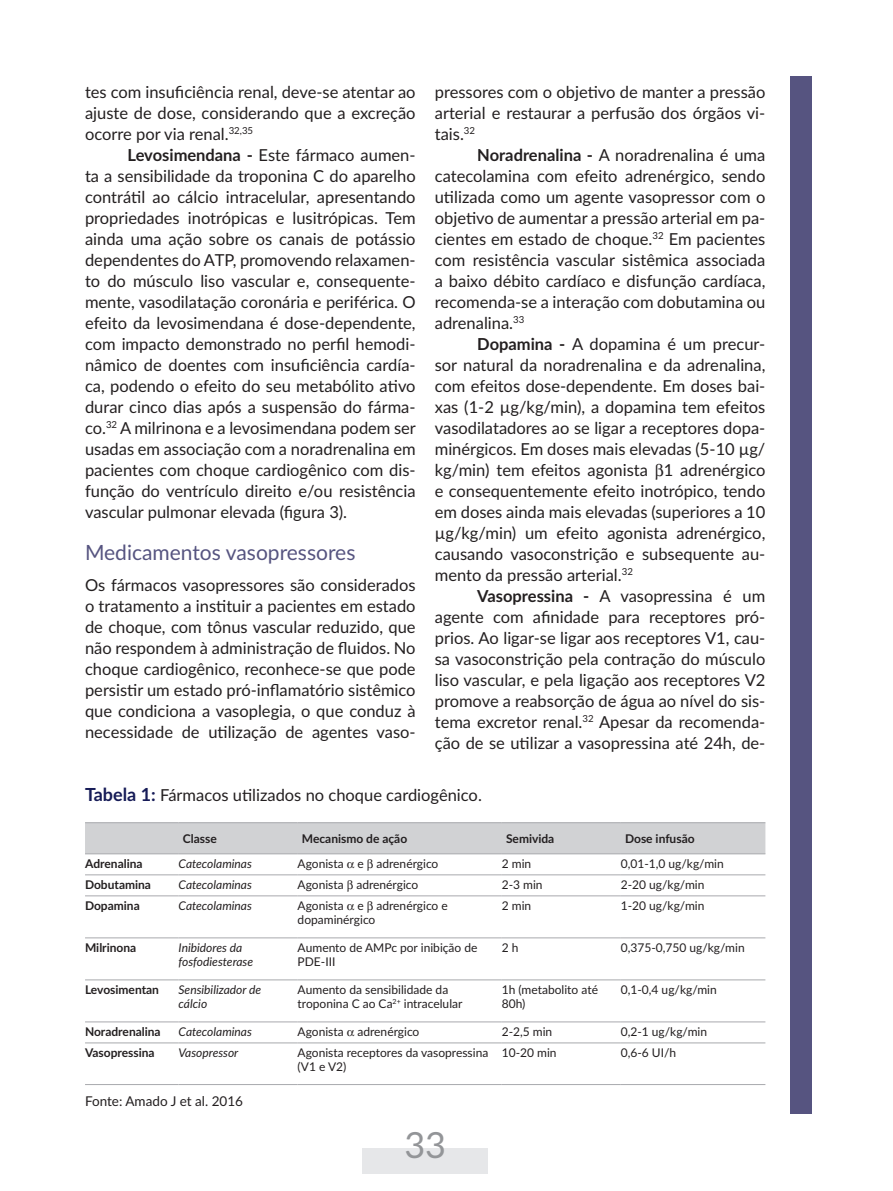
<style>
.page{position:relative;width:893px;height:1191px;background:#fff}
.page>*{position:absolute;margin:0;border:0;box-sizing:border-box;transform-origin:0 0}
.t1{font:36px "Lato";color:#939598}
.Título_03{font:21px "Lato";color:#565480}
.Corpo_de_Texto{font:16.5px/21px "Lato";color:#231f20;text-align:justify}
.Corpo_de_Texto_-_Pri{font:16.5px/21px "Lato";color:#231f20;text-align:justify}
.Tabela_Figura_Titulo{font:16.5px "Lato";color:#231f20}
.Tabela_Figura_Legend{font:13.5px "Lato";color:#231f20}
.Tabela_Corpo{font:12px/14.4px "Lato";color:#231f20}
.Tabela_Cabeçalho{font:700 12px "Lato";color:#231f20}
.Tabela_Corpo-2{font:italic 12px/14.4px "Lato";color:#231f20}
.s1{font-weight:700}
.s2{font-weight:700;font-size:18px;color:#161b57}
</style>
<div class="page">
<div style="left:362px;top:1148px;width:126px;height:26px;background:#e6e7e9"></div>
<div style="left:790px;top:77px;width:21px;height:1037px;background:#565480"></div>
<hr style="left:179px;top:874px;width:119px;height:1px;background:#a8a9ad">
<hr style="left:298px;top:874px;width:204px;height:1px;background:#a8a9ad">
<hr style="left:502px;top:874px;width:119px;height:1px;background:#a8a9ad">
<hr style="left:621px;top:874px;width:144px;height:1px;background:#a8a9ad">
<hr style="left:179px;top:895px;width:119px;height:1px;background:#a8a9ad">
<hr style="left:298px;top:895px;width:204px;height:1px;background:#a8a9ad">
<hr style="left:502px;top:895px;width:119px;height:1px;background:#a8a9ad">
<hr style="left:621px;top:895px;width:144px;height:1px;background:#a8a9ad">
<hr style="left:85px;top:895px;width:94px;height:1px;background:#a8a9ad">
<hr style="left:85px;top:874px;width:94px;height:1px;background:#a8a9ad">
<hr style="left:85px;top:937px;width:94px;height:1px;background:#a8a9ad">
<hr style="left:179px;top:937px;width:119px;height:1px;background:#a8a9ad">
<hr style="left:298px;top:937px;width:204px;height:1px;background:#a8a9ad">
<hr style="left:502px;top:937px;width:119px;height:1px;background:#a8a9ad">
<hr style="left:621px;top:937px;width:144px;height:1px;background:#a8a9ad">
<hr style="left:85px;top:979px;width:94px;height:1px;background:#a8a9ad">
<hr style="left:179px;top:979px;width:119px;height:1px;background:#a8a9ad">
<hr style="left:298px;top:979px;width:204px;height:1px;background:#a8a9ad">
<hr style="left:502px;top:979px;width:119px;height:1px;background:#a8a9ad">
<hr style="left:621px;top:979px;width:144px;height:1px;background:#a8a9ad">
<hr style="left:85px;top:1021px;width:94px;height:1px;background:#a8a9ad">
<hr style="left:179px;top:1021px;width:119px;height:1px;background:#a8a9ad">
<hr style="left:298px;top:1021px;width:204px;height:1px;background:#a8a9ad">
<hr style="left:502px;top:1021px;width:119px;height:1px;background:#a8a9ad">
<hr style="left:621px;top:1021px;width:144px;height:1px;background:#a8a9ad">
<hr style="left:85px;top:1042px;width:94px;height:1px;background:#a8a9ad">
<hr style="left:179px;top:1042px;width:119px;height:1px;background:#a8a9ad">
<hr style="left:298px;top:1042px;width:204px;height:1px;background:#a8a9ad">
<hr style="left:502px;top:1042px;width:119px;height:1px;background:#a8a9ad">
<hr style="left:621px;top:1042px;width:144px;height:1px;background:#a8a9ad">
<hr style="left:85px;top:1084px;width:94px;height:1px;background:#a8a9ad">
<hr style="left:179px;top:1084px;width:119px;height:1px;background:#a8a9ad">
<hr style="left:298px;top:1084px;width:204px;height:1px;background:#a8a9ad">
<hr style="left:502px;top:1084px;width:119px;height:1px;background:#a8a9ad">
<hr style="left:621px;top:1084px;width:144px;height:1px;background:#a8a9ad">
<svg style="left:85px;top:822px;width:680px;height:33px;background:#cfd0d2"></svg>
<p class="Corpo_de_Texto" style="left:85px;top:80px;width:332px">tes com insuficiência renal, deve-se atentar ao ajuste de dose, considerando que a excreção ocorre por via renal.<sup>32,35</sup></p>
<p class="Corpo_de_Texto" style="left:85px;top:143px;width:332px;text-indent:43px"><span class="s1">Levosimendana -</span> Este fármaco aumen&shy;ta a sensibilidade da troponina C do aparelho contrátil ao cálcio intracelular, apresentando propriedades inotrópicas e lusitrópicas. Tem ainda uma ação sobre os canais de potássio dependentes do ATP, promovendo relaxamen&shy;to do músculo liso vascular e, consequente&shy;mente, vasodilatação coronária e periférica. O efeito da levosimendana é dose-dependente, com impacto demonstrado no perfil hemodi&shy;nâmico de doentes com insuficiência cardía&shy;ca, podendo o efeito do seu metabólito ativo durar cinco dias após a suspensão do fárma&shy;co.<sup>32</sup> A milrinona e a levosimendana podem ser usadas em associação com a noradrenalina em pacientes com choque cardiogênico com dis&shy;função do ventrículo direito e/ou resistência vascular pulmonar elevada (figura 3).</p>
<p class="Título_03" style="left:85px;top:537px;width:272px">Medicamentos vasopressores</p>
<p class="Corpo_de_Texto_-_Pri" style="left:85px;top:574px;width:332px">Os fármacos vasopressores são considerados o tratamento a instituir a pacientes em estado de choque, com tônus vascular reduzido, que não respondem à administração de fluidos. No choque cardiogênico, reconhece-se que pode persistir um estado pró-inflamatório sistêmico que condiciona a vasoplegia, o que conduz à necessidade de utilização de agentes vaso-</p>
<p class="Corpo_de_Texto_-_Pri" style="left:435px;top:80px;width:332px">pressores com o objetivo de manter a pressão arterial e restaurar a perfusão dos órgãos vi&shy;tais.<sup>32</sup></p>
<p class="Corpo_de_Texto" style="left:435px;top:143px;width:332px;text-indent:43px"><span class="s1">Noradrenalina -</span> A noradrenalina é uma catecolamina com efeito adrenérgico, sendo utilizada como um agente vasopressor com o objetivo de aumentar a pressão arterial em pa&shy;cientes em estado de choque.<sup>32</sup> Em pacientes com resistência vascular sistêmica associada a baixo débito cardíaco e disfunção cardíaca, recomenda-se a interação com dobutamina ou adrenalina.<sup>33</sup></p>
<p class="Corpo_de_Texto" style="left:435px;top:332px;width:332px;text-indent:43px"><span class="s1">Dopamina -</span> A dopamina é um precur&shy;sor natural da noradrenalina e da adrenalina, com efeitos dose-dependente. Em doses bai&shy;xas (1-2 µg/kg/min), a dopamina tem efeitos vasodilatadores ao se ligar a receptores dopa&shy;minérgicos. Em doses mais elevadas (5-10 µg/ kg/min) tem efeitos agonista 1 adrenérgico e consequentemente efeito inotrópico, tendo em doses ainda mais elevadas (superiores a 10 µg/kg/min) um efeito agonista adrenérgico, causando vasoconstrição e subsequente au&shy;mento da pressão arterial.<sup>32</sup></p>
<p class="Corpo_de_Texto" style="left:435px;top:584px;width:332px;text-indent:43px"><span class="s1">Vasopressina -</span> A vasopressina é um agente com afinidade para receptores pró&shy;prios. Ao ligar-se ligar aos receptores V1, cau&shy;sa vasoconstrição pela contração do músculo liso vascular, e pela ligação aos receptores V2 promove a reabsorção de água ao nível do sis&shy;tema excretor renal.<sup>32</sup> Apesar da recomenda&shy;ção de se utilizar a vasopressina até 24h, de-</p>
<p class="Tabela_Figura_Titulo" style="left:85px;top:783px;width:398px"><span class="s2">Tabela 1:</span> Fármacos utilizados no choque cardiogênico.</p>
<p class="Tabela_Cabeçalho" style="left:183px;top:830px;width:35px">Classe</p>
<p class="Tabela_Cabeçalho" style="left:302px;top:830px;width:107px">Mecanismo de ação</p>
<p class="Tabela_Cabeçalho" style="left:506px;top:830px;width:50px">Semivida</p>
<p class="Tabela_Cabeçalho" style="left:625px;top:830px;width:71px">Dose infusão</p>
<p class="Tabela_Cabeçalho" style="left:85px;top:854px;width:59px">Adrenalina</p>
<p class="Tabela_Corpo-2" style="left:179px;top:855px;width:75px">Catecolaminas</p>
<p class="Tabela_Corpo" style="left:298px;top:855px;width:142px">Agonista e adrenérgico</p>
<p class="Tabela_Corpo" style="left:502px;top:855px;width:31px">2 min</p>
<p class="Tabela_Corpo" style="left:621px;top:855px;width:104px">0,01-1,0 ug/kg/min</p>
<p class="Tabela_Cabeçalho" style="left:85px;top:875px;width:67px">Dobutamina</p>
<p class="Tabela_Corpo-2" style="left:179px;top:876px;width:75px">Catecolaminas</p>
<p class="Tabela_Corpo" style="left:298px;top:876px;width:122px">Agonista adrenérgico</p>
<p class="Tabela_Corpo" style="left:502px;top:876px;width:42px">2-3 min</p>
<p class="Tabela_Corpo" style="left:621px;top:876px;width:85px">2-20 ug/kg/min</p>
<p class="Tabela_Cabeçalho" style="left:85px;top:896px;width:56px">Dopamina</p>
<p class="Tabela_Corpo-2" style="left:179px;top:897px;width:75px">Catecolaminas</p>
<p class="Tabela_Corpo" style="left:298px;top:897px;width:152px">Agonista e adrenérgico e dopaminérgico</p>
<p class="Tabela_Corpo" style="left:502px;top:897px;width:31px">2 min</p>
<p class="Tabela_Corpo" style="left:621px;top:897px;width:85px">1-20 ug/kg/min</p>
<p class="Tabela_Cabeçalho" style="left:85px;top:938px;width:53px">Milrinona</p>
<p class="Tabela_Corpo-2" style="left:179px;top:939px;width:76px">Inibidores da fosfodiesterase</p>
<p class="Tabela_Corpo" style="left:298px;top:939px;width:181px">Aumento de AMPc por inibição de<br>PDE-III</p>
<p class="Tabela_Corpo" style="left:502px;top:939px;width:18px">2 h</p>
<p class="Tabela_Corpo" style="left:621px;top:939px;width:125px">0,375-0,750 ug/kg/min</p>
<p class="Tabela_Cabeçalho" style="left:85px;top:980px;width:75px">Levosimentan</p>
<p class="Tabela_Corpo-2" style="left:179px;top:981px;width:84px">Sensibilizador de cálcio</p>
<p class="Tabela_Corpo" style="left:298px;top:981px;width:166px">Aumento da sensibilidade da troponina C ao Ca<sup>2+</sup> intracelular</p>
<p class="Tabela_Corpo" style="left:502px;top:981px;width:98px">1h (metabolito até<br>80h)</p>
<p class="Tabela_Corpo" style="left:621px;top:981px;width:98px">0,1-0,4 ug/kg/min</p>
<p class="Tabela_Cabeçalho" style="left:85px;top:1022px;width:77px">Noradrenalina</p>
<p class="Tabela_Corpo-2" style="left:179px;top:1023px;width:75px">Catecolaminas</p>
<p class="Tabela_Corpo" style="left:298px;top:1023px;width:123px">Agonista adrenérgico</p>
<p class="Tabela_Corpo" style="left:502px;top:1023px;width:52px">2-2,5 min</p>
<p class="Tabela_Corpo" style="left:621px;top:1023px;width:88px">0,2-1 ug/kg/min</p>
<p class="Tabela_Cabeçalho" style="left:85px;top:1043px;width:71px">Vasopressina</p>
<p class="Tabela_Corpo-2" style="left:179px;top:1044px;width:61px">Vasopressor</p>
<p class="Tabela_Corpo" style="left:298px;top:1044px;width:192px">Agonista receptores da vasopressina (V1 e V2)</p>
<p class="Tabela_Corpo" style="left:502px;top:1044px;width:56px">10-20 min</p>
<p class="Tabela_Corpo" style="left:621px;top:1044px;width:57px">0,6-6 UI/h</p>
<p class="Tabela_Figura_Legend" style="left:85px;top:1091px;width:160px">Fonte: Amado J et al. 2016</p>
<h1 class="t1" style="left:404px;top:1119px;width:43px">33</h1>
</div>
